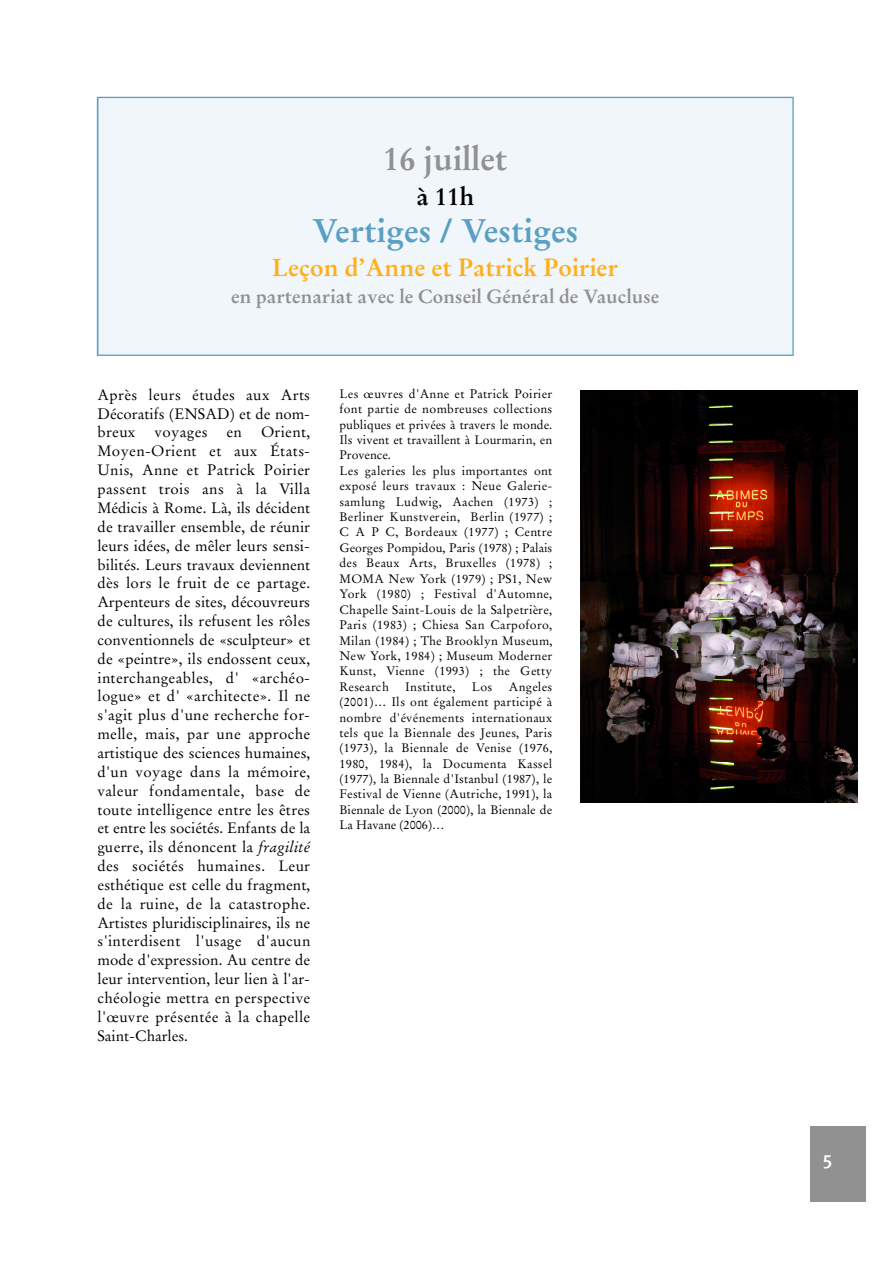
<style>
.page{position:relative;width:893px;height:1263px;background:#fff}
.page>*{position:absolute;margin:0;border:0;box-sizing:border-box;transform-origin:0 0}
.t1{font:700 32.7px "Stempel Garamond";color:#5b9fc4}
.t2{font:700 32.7px "Stempel Garamond";color:#919191}
.t3{font:700 24.6px "Stempel Garamond";color:#ffaf1d}
.t4{font:700 24.6px "Stempel Garamond";color:#000}
.t5{font:700 19.05px "Stempel Garamond";color:#919191}
.t6{font:500 19.05px "Meta Plus";color:#fff}
.t7{font:15px/18.9px "Stempel Garamond";letter-spacing:.015em;color:#000;text-align:justify}
.t8{font:12.3px/15.5px "Stempel Garamond";letter-spacing:.015em;color:#000}
.s1{font-style:italic}
</style>
<div class="page">
<div style="left:810px;top:1126px;width:55px;height:75px;background:#919191"></div>
<div style="left:97px;top:97px;width:696px;height:259px;background:#f0f6f9"></div>
<img style="left:581px;top:390px;width:276px;height:412px">
<h1 class="t2" style="left:383px;top:144px;width:126px">16 juillet</h1>
<h2 class="t4" style="left:416px;top:185px;width:59px">à 11h</h2>
<h1 class="t1" style="left:312px;top:216px;width:268px">Vertiges / Vestiges</h1>
<h2 class="t3" style="left:272px;top:257px;width:348px">Leçon d’Anne et Patrick Poirier</h2>
<p class="t5" style="left:231px;top:288px;width:429px">en partenariat avec le Conseil Général de Vaucluse</p>
<p class="t7" style="left:97px;top:387px;width:214px">Après leurs études aux Arts Décoratifs (ENSAD) et de nom&shy;breux</p>
<p class="t7" style="left:97px;top:424px;width:214px;text-indent:163px">Orient, Moyen-Orient et aux États-Unis, Anne et Patrick Poirier passent trois ans à la Villa Médicis à Rome. Là, ils décident de travailler ensemble, de réunir leurs idées, de mêler leurs sensi&shy;bilités. Leurs travaux deviennent dès lors le fruit de ce partage.<br>Arpenteurs de sites, découvreurs de cultures, ils refusent les rôles conventionnels de «sculpteur» et de «peintre», ils endossent ceux, interchangeables, d' «archéo&shy;logue» et d' «architecte». Il ne s'agit plus d'une recherche for&shy;melle, mais, par une approche artistique des sciences humaines, d'un voyage dans la mémoire, valeur fondamentale, base de toute intelligence entre les êtres et entre les sociétés. Enfants de la guerre, ils dénoncent la <span class="s1">fr a g ilité </span>des sociétés humaines. Leur esthétique est celle du fragment, de la ruine, de la catastrophe.<br>Artistes pluridisciplinaires, ils ne s'interdisent l'usage d'aucun mode d'expression. Au centre de leur intervention, leur lien à l'ar&shy;chéologie mettra en perspective l'œuvre présentée à la chapelle Saint-Charles.</p>
<p class="t7" style="left:154px;top:424px;width:55px">voyages</p>
<p class="t7" style="left:227px;top:424px;width:17px">en</p>
<p class="t8" style="left:339px;top:387px;width:215px">Les œuvres d'Anne et Patrick Poirier font partie de nombreuses collections publiques et privées à travers le monde.<br>Ils vivent et travaillent à Lourmarin, en Provence.<br>Les galeries les plus importantes ont exposé leurs travaux : Neue Galerie&shy;samlung Ludwig, Aachen (1973) ; Berliner Kunstverein, Berlin (1977) ; C A P C, Bordeaux (1977) ; Centre Georges Pompidou, Paris (1978) ; Palais des Beaux Arts, Bruxelles (1978) ; MOMA New York (1979) ; PS1, New York (1980) ; Festival d'Automne, Chapelle Saint-Louis de la Salpetrière, Paris (1983) ; Chiesa San Carpoforo, Milan (1984) ; The Brooklyn Museum, New York, 1984) ; Museum Moderner Kunst, Vienne (1993) ; the Getty Research</p>
<p class="t8" style="left:339px;top:680px;width:215px;text-align:justify;text-indent:169px">Angeles (2001)… Ils ont également participé à nombre d'événements internationaux tels que la Biennale des Jeunes, Paris (1973), la Biennale de Venise (1976, 1980, 1984), la Documenta Kassel (1977), la Biennale d'Istanbul (1987), le Festival de Vienne (Autriche, 1991), la Biennale de Lyon (2000), la Biennale de La Havane (2006)…</p>
<p class="t8" style="left:405px;top:680px;width:52px">Institute,</p>
<p class="t8" style="left:472px;top:680px;width:22px">Los</p>
<p class="t6" style="left:822px;top:1150px;width:11px">5</p>
</div>
